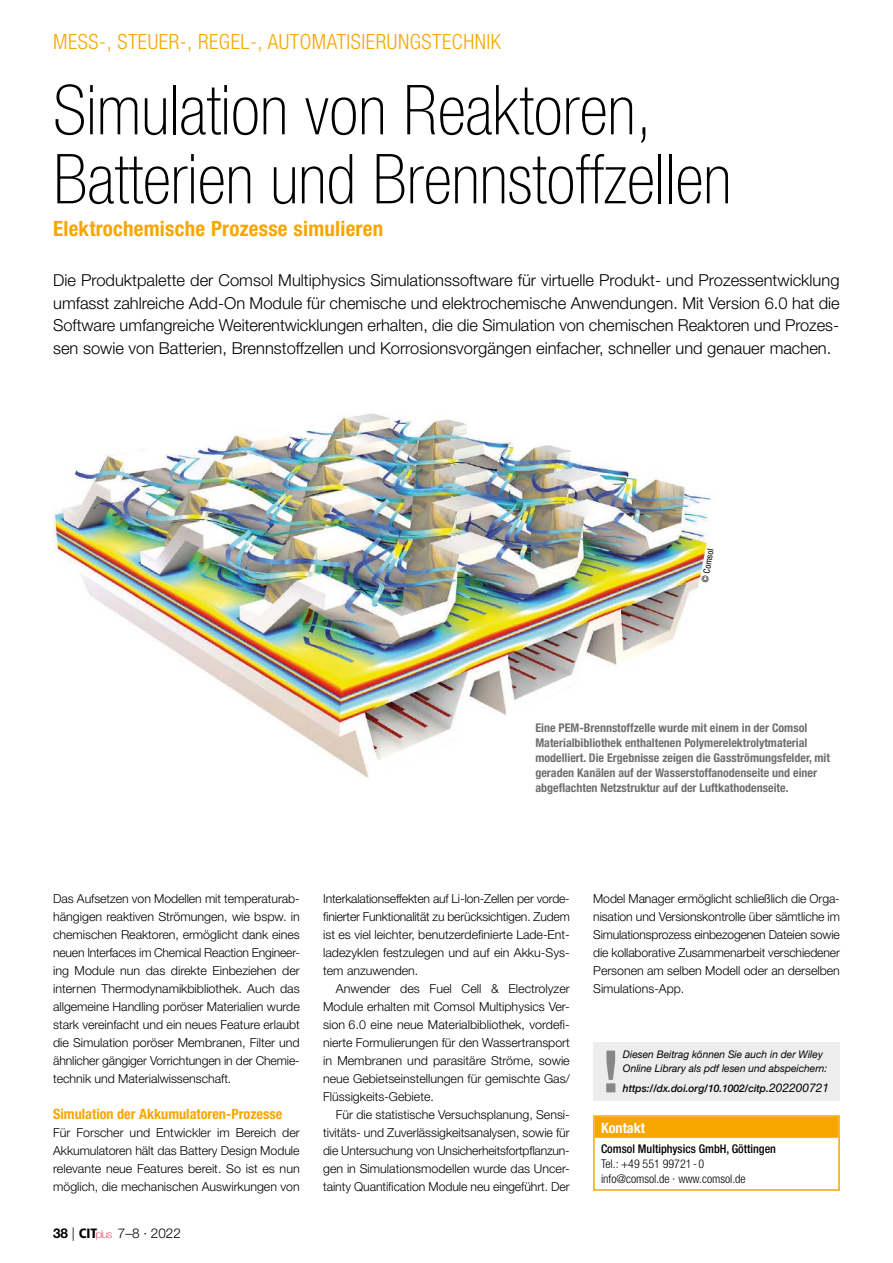
<style>
.page{position:relative;width:893px;height:1263px;background:#fff}
.page>*{position:absolute;margin:0;border:0;box-sizing:border-box;transform-origin:0 0}
.t1{font:100 condensed 69px/69px "Helvetica Neue LT Std";color:#000}
.t2{font:300 condensed 21px "Helvetica Neue LT Std";letter-spacing:.025em;color:#f7a600}
.t3{font:700 condensed 21px "Helvetica Neue LT Std";letter-spacing:.01em;color:#f7a600}
.t4{font:300 16.5px/22.5px "Helvetica Neue LT Std";color:#000;text-align:justify}
.t5{font:700 condensed 14.25px "Helvetica Neue LT Std";color:#f7a600}
.t6{font:700 condensed 14.25px "Helvetica Neue LT Std";color:#fff}
.t7{font:300 13.5px "Helvetica Neue LT Std";color:#000}
.t8{font:300 12.3px/18px "Helvetica Neue LT Std";color:#000;text-align:justify}
.t9{font:700 condensed 12px/15px "Helvetica Neue LT Std";color:#706f6f}
.t10{font:300 condensed 12px/15px "Helvetica Neue LT Std";color:#000}
.t11{font:500 condensed 12px "Helvetica Neue LT Std";color:#000}
.t12{font:italic 10.5px/13.5px "Helvetica Neue LT Std";color:#000}
.t13{font:italic 500 10.5px "Helvetica Neue LT Std";color:#000}
.t14{font:condensed 9px "Helvetica Neue LT Std";color:#000}
.s1{font-weight:700}
.s2{font-family:"Frutiger LT Std";font-weight:900;font-stretch:condensed}
.s3{font-weight:100;font-size:10.65px;color:#ce1531}
.s4{font-weight:400;font-size:12px}
</style>
<div class="page">
<div style="left:595px;top:1117px;width:243px;height:21px;background:#f7a600"></div>
<div style="left:593px;top:1115px;width:247px;height:76px;border:2px solid #f7a600"></div>
<div style="left:593px;top:1042px;width:247px;height:59px;background:#ededed"></div>
<svg style="left:606px;top:1050px;width:9px;height:42px"></svg>
<img style="left:53px;top:414px;width:658px;height:363px">
<h2 class="t2" style="left:53px;top:29px;width:449px">MESS-, STEUER-, REGEL-, AUTOMATISIERUNGSTECHNIK</h2>
<h1 class="t1" style="left:53px;top:75px;width:680px">Simulation von Reaktoren,<br>Batterien und Brennstoffzellen</h1>
<h2 class="t3" style="left:53px;top:216px;width:332px">Elektrochemische Prozesse simulieren</h2>
<p class="t4" style="left:53px;top:269px;width:788px">Die Produktpalette der Comsol Multiphysics Simulationssoftware für virtuelle Produkt- und Prozessentwicklung umfasst zahlreiche Add-On Module für chemische und elektrochemische Anwendungen. Mit Version 6.0 hat die Software umfangreiche Weiterentwicklungen erhalten, die die Simulation von chemischen Reaktoren und Prozes&shy;sen sowie von Batterien, Brennstoffzellen und Korrosionsvorgängen einfacher, schneller und genauer machen.</p>
<p class="t14" style="left:700px;top:582px;width:36px;rotate:-80deg">© Comsol</p>
<p class="t9" style="left:535px;top:720px;width:296px">Eine PEM-Brennstoffzelle wurde mit einem in der Comsol Materialbibliothek enthaltenen Polymerelektrolytmaterial modelliert. Die Ergebnisse zeigen die Gasströmungsfelder, mit geraden Kanälen auf der Wasserstoffanodenseite und einer abgeflachten Netzstruktur auf der Luftkathodenseite.</p>
<p class="t8" style="left:53px;top:889px;width:248px">Das Aufsetzen von Modellen mit temperaturab&shy;hängigen reaktiven Strömungen, wie bspw. in chemischen Reaktoren, ermöglicht dank eines neuen Interfaces im Chemical Reaction Engineer&shy;ing Module nun das direkte Einbeziehen der internen Thermodynamikbibliothek. Auch das allgemeine Handling poröser Materialien wurde stark vereinfacht und ein neues Feature erlaubt die Simulation poröser Membranen, Filter und ähnlicher gängiger Vorrichtungen in der Chemie&shy;technik und Materialwissenschaft.</p>
<p class="t5" style="left:53px;top:1105px;width:231px">Simulation der Akkumulatoren-Prozesse</p>
<p class="t8" style="left:53px;top:1123px;width:248px">Für Forscher und Entwickler im Bereich der Akkumulatoren hält das Battery Design Module relevante neue Features bereit. So ist es nun möglich, die mechanischen Auswirkungen von</p>
<p class="t7" style="left:53px;top:1224px;width:129px"><span class="s1">38</span> | <span class="s2">CIT</span><span class="s3">plus</span> 7–8 · 2022</p>
<p class="t8" style="left:323px;top:889px;width:248px">Interkalationseffekten auf Li-Ion-Zellen per vorde&shy;finierter Funktionalität zu berücksichtigen. Zudem ist es viel leichter, benutzerdefinierte Lade-Ent&shy;ladezyklen festzulegen und auf ein Akku-Sys&shy;tem anzuwenden.</p>
<p class="t8" style="left:323px;top:979px;width:248px;text-indent:13px">Anwender des Fuel Cell &amp; Electrolyzer Module erhalten mit Comsol Multiphysics Ver&shy;sion 6.0 eine neue Materialbibliothek, vordefi&shy;nierte Formulierungen für den Wassertransport in Membranen und parasitäre Ströme, sowie neue Gebietseinstellungen für gemischte Gas/ Flüssigkeits-Gebiete.</p>
<p class="t8" style="left:323px;top:1105px;width:248px;text-indent:13px">Für die statistische Versuchsplanung, Sensi&shy;tivitäts- und Zuverlässigkeitsanalysen, sowie für die Untersuchung von Unsicherheitsfortpflanzun&shy;gen in Simulationsmodellen wurde das Uncer&shy;tainty Quantification Module neu eingeführt. Der</p>
<p class="t8" style="left:593px;top:889px;width:248px">Model Manager ermöglicht schließlich die Orga&shy;nisation und Versionskontrolle über sämtliche im Simulationsprozess einbezogenen Dateien sowie die kollaborative Zusammenarbeit verschiedener Personen am selben Modell oder an derselben Simulations-App.</p>
<p class="t12" style="left:623px;top:1047px;width:206px">Diesen Beitrag können Sie auch in der Wiley<br>Online Library als pdf lesen und abspeichern:</p>
<p class="t13" style="left:623px;top:1082px;width:208px">https://dx.doi.org/10.1002/citp.<span class="s4">202200721</span></p>
<p class="t6" style="left:601px;top:1119px;width:46px">Kontakt</p>
<p class="t11" style="left:601px;top:1141px;width:176px">Comsol Multiphysics GmbH, Göttingen</p>
<p class="t10" style="left:601px;top:1156px;width:146px">TEL.: +49 551 99721 - 0<br>INFO@COMSOL.DE · WWW.COMSOL.DE</p>
</div>
